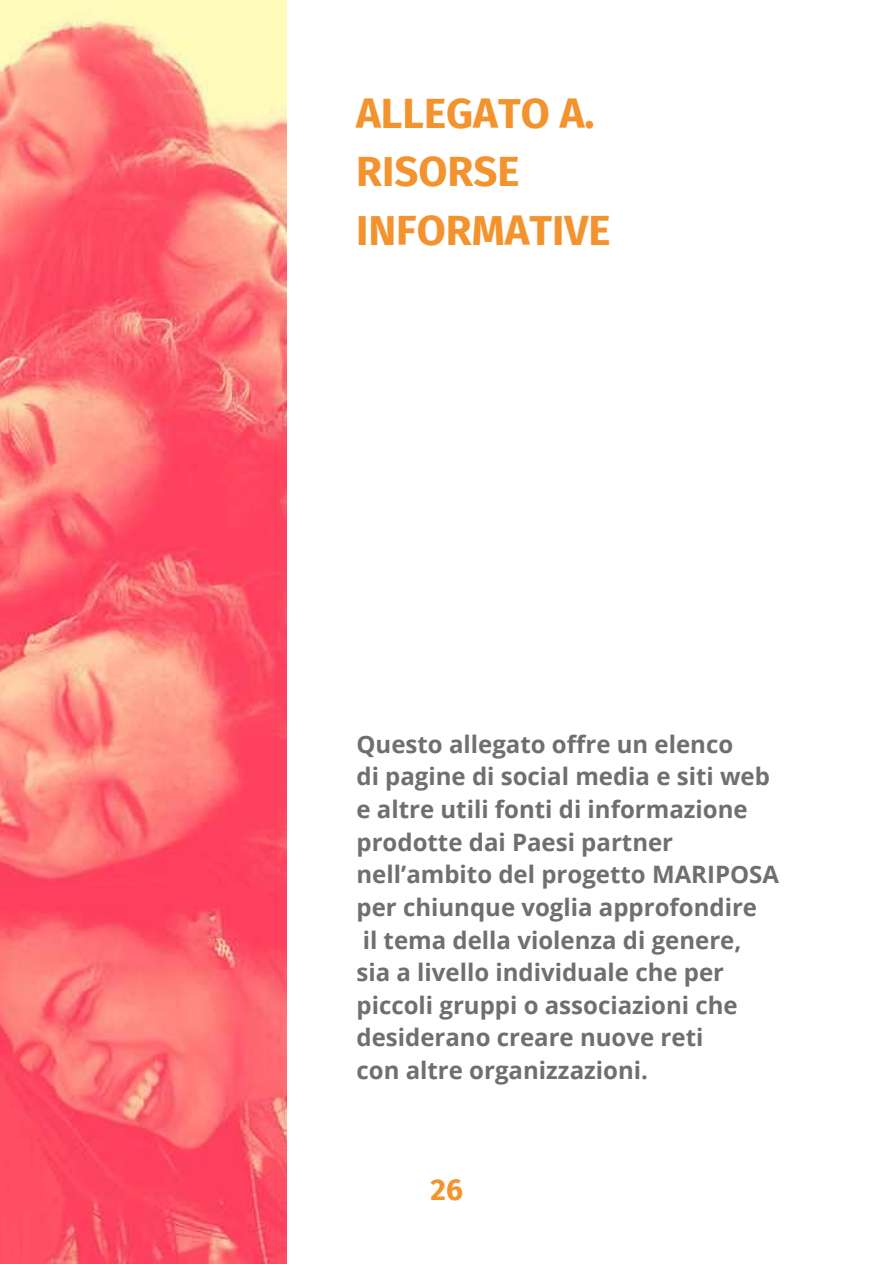
<style>
.page{position:relative;width:893px;height:1264px;background:#fff}
.page>*{position:absolute;margin:0;border:0;box-sizing:border-box;transform-origin:0 0}
.t1{font:700 42px/58.5px "Fira Sans";color:#f3932d}
.t2{font:700 30px "Fira Sans";color:#f3932d}
.t3{font:700 24px/32.7px "Open Sans";color:#6f6f6f}
</style>
<div class="page">
<img style="left:0;top:0;width:286px;height:1263px">
<h1 class="t1" style="left:356px;top:85px;width:256px">ALLEGATO A.<br>RISORSE<br>INFORMATIVE</h1>
<p class="t3" style="left:356px;top:727px;width:424px">Questo allegato offre un elenco<br>di pagine di social media e siti web e altre utili fonti di informazione prodotte dai Paesi partner nell’ambito del progetto MARIPOSA per chiunque voglia approfondire<br>il tema della violenza di genere,<br>sia a livello individuale che per piccoli gruppi o associazioni che desiderano creare nuove reti<br>con altre organizzazioni.</p>
<p class="t2" style="left:430px;top:1172px;width:34px">26</p>
</div>
